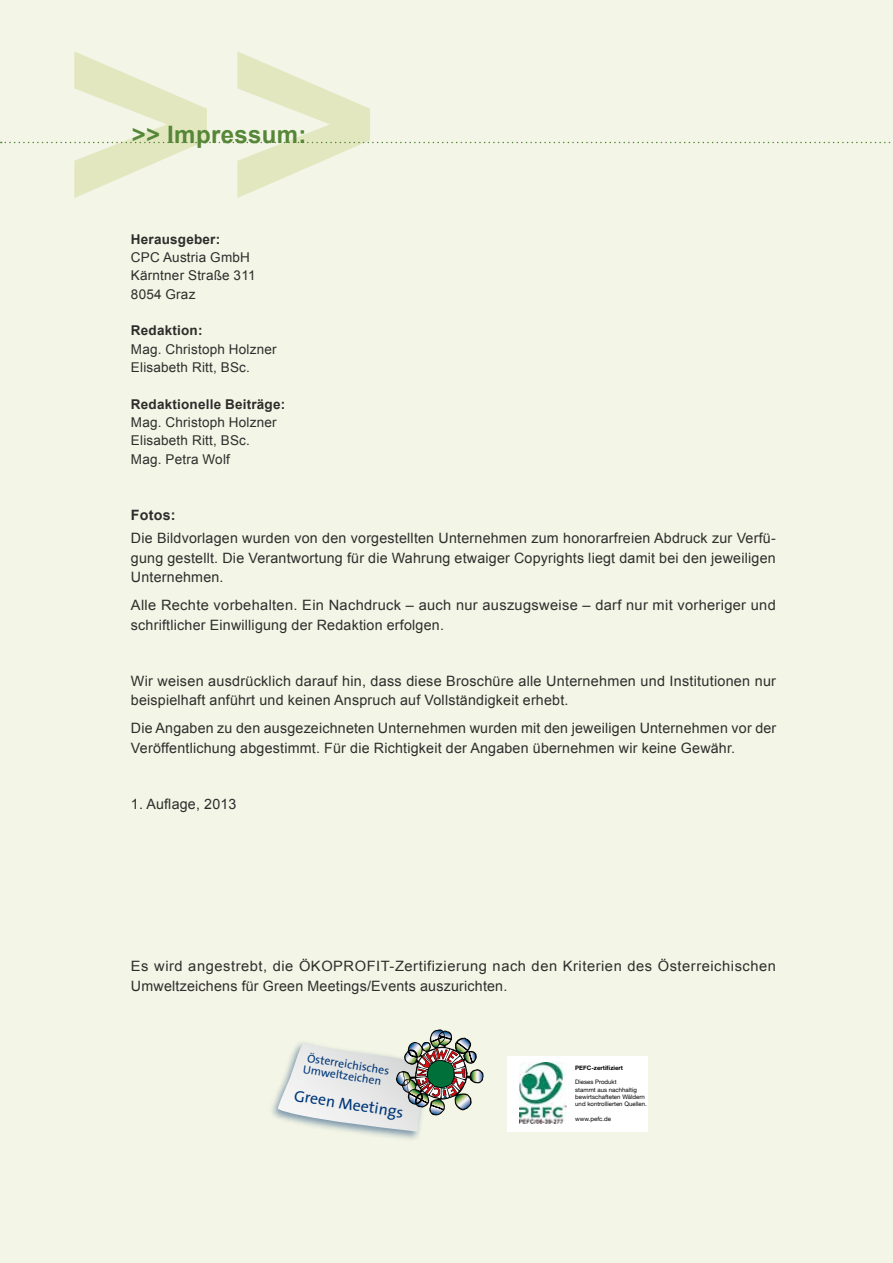
<style>
.page{position:relative;width:893px;height:1263px;background:#f3f5e6}
.page>*{position:absolute;margin:0;border:0;box-sizing:border-box;transform-origin:0 0}
.t1{font:700 270px "Arial";color:#c1cd75}
.t2{font:700 24px "Arial";letter-spacing:.015em;color:#568738}
.t3{font:15.9px "The Sans";color:#003778}
.t4{font:14.25px/19.5px "Arial";letter-spacing:.015em;color:#2e2d2c}
.t5{font:14.25px/19.5px "Arial";letter-spacing:.035em;color:#2e2d2c}
.t6{font:700 14.25px "Arial";letter-spacing:.015em;color:#2e2d2c}
.t7{font:13.5px/18.3px "Arial";letter-spacing:.015em;color:#2e2d2c}
.t8{font:700 13.5px "Arial";letter-spacing:.015em;color:#2e2d2c}
.t9{font:11.7px/11.7px "The Sans";color:#003778}
.t10{font:6.15px/7.4px "Helvetica Neue";color:#000}
.t11{font:700 6.15px "Helvetica Neue";color:#000}
</style>
<div class="page">
<svg style="left:0;top:142px;width:891px;height:1px"></svg>
<img style="left:271px;top:1103px;width:149px;height:36px">
<svg style="left:274px;top:1030px;width:209px;height:102px"></svg>
<div style="left:508px;top:1056px;width:140px;height:75px;background:#fff"></div>
<img style="left:519px;top:1062px;width:47px;height:61px">
<h1 class="t1" style="left:62px;top:-55px;width:322px">&gt;&gt;</h1>
<h2 class="t2" style="left:132px;top:118px;width:176px">&gt;&gt; Impressum:</h2>
<p class="t8" style="left:131px;top:230px;width:91px">Herausgeber:</p>
<p class="t7" style="left:131px;top:248px;width:126px">CPC Austria GmbH<br>Kärntner Straße 311<br>8054 Graz</p>
<p class="t8" style="left:131px;top:322px;width:73px">Redaktion:</p>
<p class="t7" style="left:131px;top:340px;width:147px">Mag. Christoph Holzner<br>Elisabeth Ritt, BSc.</p>
<p class="t8" style="left:131px;top:395px;width:156px">Redaktionelle Beiträge:</p>
<p class="t7" style="left:131px;top:413px;width:147px">Mag. Christoph Holzner<br>Elisabeth Ritt, BSc.<br>Mag. Petra Wolf</p>
<p class="t6" style="left:131px;top:505px;width:46px">Fotos:</p>
<p class="t4" style="left:131px;top:529px;width:646px;text-align:justify">Die Bildvorlagen wurden von den vorgestellten Unternehmen zum honorarfreien Abdruck zur Verfü&shy;gung gestellt. Die Verantwortung für die Wahrung etwaiger Copyrights liegt damit bei den jeweiligen Unternehmen.</p>
<p class="t4" style="left:131px;top:596px;width:646px">Alle Rechte vorbehalten. Ein Nachdruck – auch nur auszugsweise – darf nur mit vorheriger und schriftlicher Einwilligung der Redaktion erfolgen.</p>
<p class="t4" style="left:131px;top:671px;width:647px">Wir weisen ausdrücklich darauf hin, dass diese Broschüre alle Unternehmen und Institutionen nur beispielhaft anführt und keinen Anspruch auf Vollständigkeit erhebt.</p>
<p class="t4" style="left:131px;top:719px;width:647px">Die Angaben zu den ausgezeichneten Unternehmen wurden mit den jeweiligen Unternehmen vor der<br>Veröffentlichung abgestimmt. Für die Richtigkeit der Angaben übernehmen wir keine Gewähr.</p>
<p class="t4" style="left:131px;top:794px;width:107px">1. Auflage, 2013</p>
<p class="t5" style="left:131px;top:957px;width:647px">Es wird angestrebt, die ÖKOPROFIT-Zertifizierung nach den Kriterien des Österreichischen<br>Umweltzeichens für Green Meetings/Events auszurichten.</p>
<p class="t9" style="left:306px;top:1051px;width:87px;rotate:9deg">Österreichisches<br>Umweltzeichen</p>
<p class="t3" style="left:296px;top:1082px;width:112px;rotate:9deg">Green Meetings</p>
<p class="t11" style="left:575px;top:1062px;width:49px">PEFC-zertifiziert</p>
<p class="t10" style="left:575px;top:1078px;width:73px">Dieses Produkt<br>stammt aus nachhaltig bewirtschafteten Wäldern und kontrollierten Quellen.</p>
<p class="t10" style="left:575px;top:1114px;width:37px">www.pefc.de</p>
</div>
